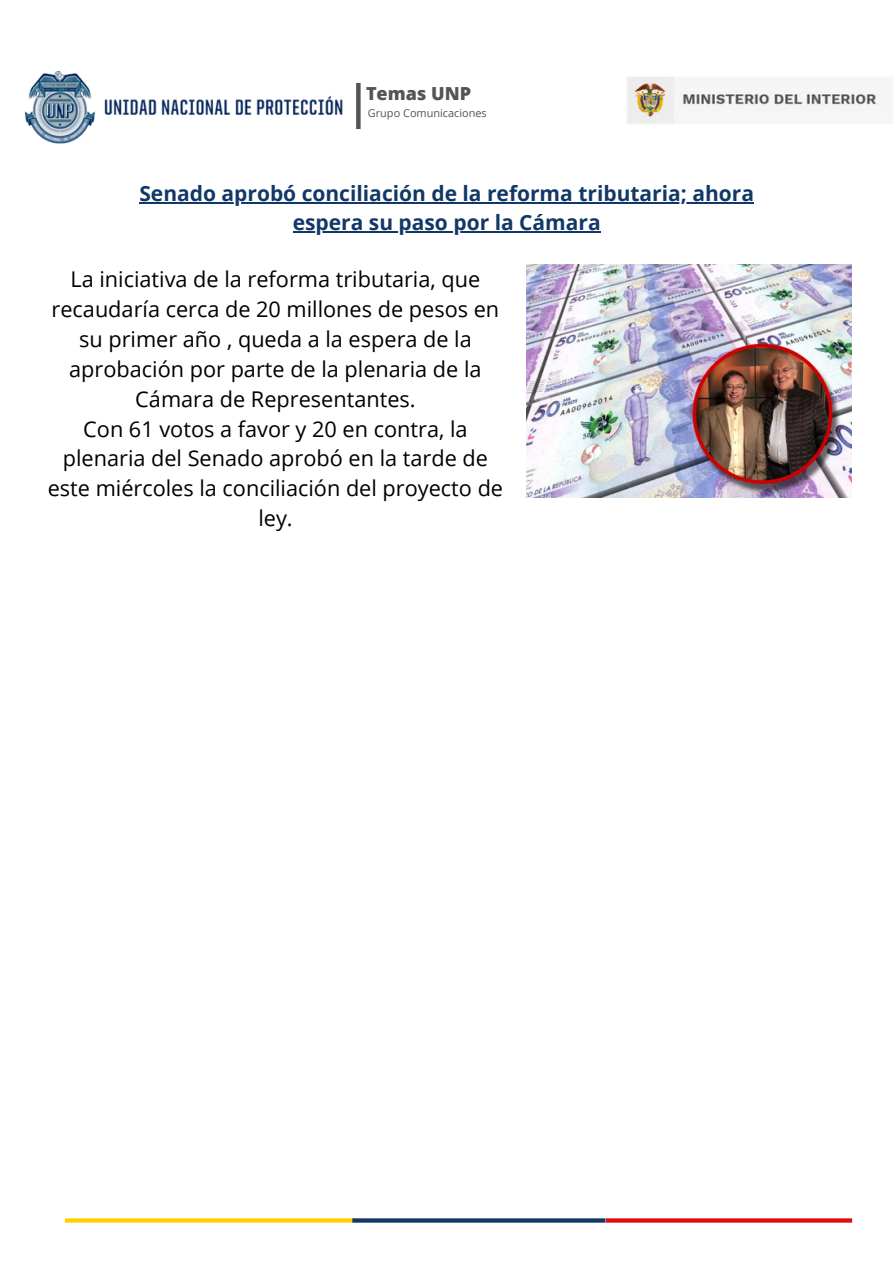
<style>
.page{position:relative;width:893px;height:1264px;background:#fff}
.page>*{position:absolute;margin:0;border:0;box-sizing:border-box;transform-origin:0 0}
.t1{font:21.75px/29.8px "Open Sans";color:#000;text-align:center}
.t2{font:700 21px/29.2px "Open Sans";color:#123867;text-align:center}
.t3{font:800 18px "Open Sans";color:#545454}
.t4{font:10.95px "Open Sans";color:#545454}
</style>
<div class="page">
<img style="left:24px;top:71px;width:319px;height:73px">
<img style="left:627px;top:77px;width:253px;height:47px">
<svg style="left:356px;top:83px;width:4px;height:46px"></svg>
<svg style="left:65px;top:1218px;width:287px;height:4px"></svg>
<svg style="left:352px;top:1218px;width:253px;height:4px"></svg>
<svg style="left:605px;top:1218px;width:247px;height:4px"></svg>
<img style="left:527px;top:264px;width:324px;height:233px">
<hr style="left:139px;top:202px;width:615px;height:1px;background:#123867">
<hr style="left:293px;top:231px;width:307px;height:1px;background:#123867">
<p class="t3" style="left:366px;top:81px;width:107px">Temas UNP</p>
<p class="t4" style="left:368px;top:105px;width:120px">Grupo Comunicaciones</p>
<p class="t2" style="left:139px;top:178px;width:616px">Senado aprobó conciliación de la reforma tributaria; ahora espera su paso por la Cámara</p>
<p class="t1" style="left:48px;top:264px;width:457px">La iniciativa de la reforma tributaria, que recaudaría cerca de 20 millones de pesos en su primer año , queda a la espera de la aprobación por parte de la plenaria de la Cámara de Representantes.<br>Con 61 votos a favor y 20 en contra, la plenaria del Senado aprobó en la tarde de este miércoles la conciliación del proyecto de ley.</p>
</div>
